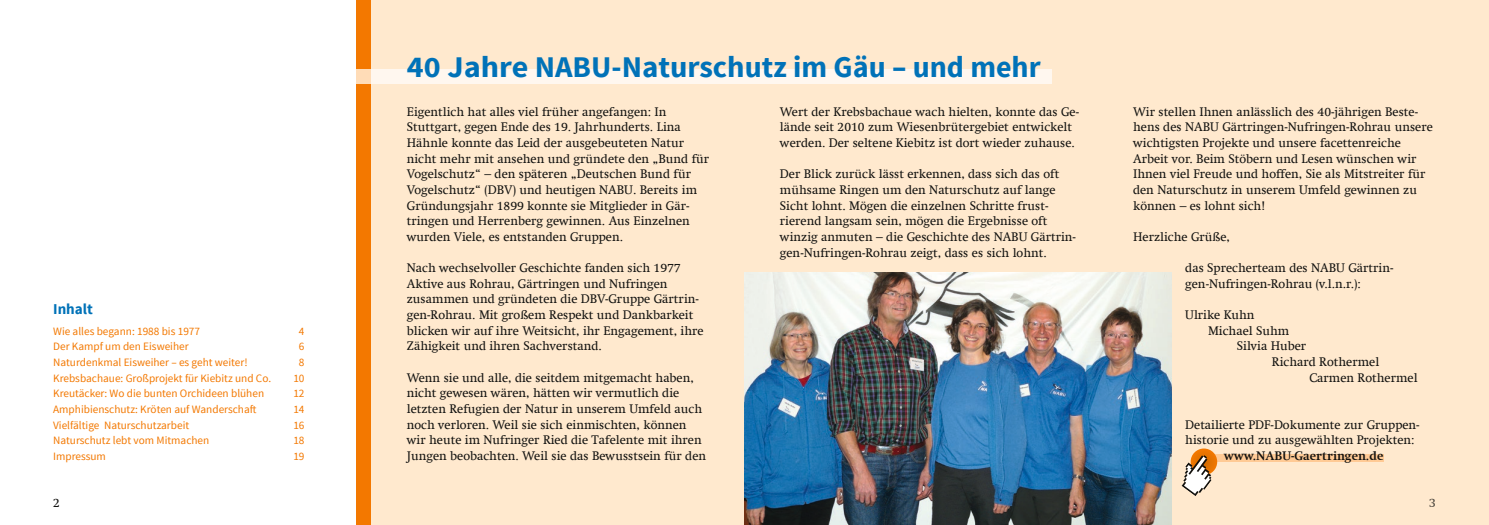
<style>
.page{position:relative;width:1489px;height:525px;background:#fff}
.page>*{position:absolute;margin:0;border:0;box-sizing:border-box;transform-origin:0 0}
.t1{font:700 30px "Source Sans Pro";color:#0072b8;scale:1.07 1}
.t2{font:700 15px "Source Sans Pro";color:#0072b8}
.t3{font:12.5px/15.6px "Swift Com";color:#11110f}
.t4{font:700 12.5px "Swift Com";color:#11110f}
.t5{font:11.25px "Source Sans Pro";color:#f37800}
</style>
<div class="page">
<div style="left:370px;top:0;width:1118px;height:524px;background:#ffe9ce"></div>
<div style="left:1429px;top:498px;width:5px;height:8px;background:#ffe9ce"></div>
<div style="left:1202px;top:454px;width:181px;height:8px;background:#ffca95"></div>
<div style="left:356px;top:0;width:14px;height:524px;background:#f37800"></div>
<div style="left:370px;top:69px;width:681px;height:15px;background:#fff7ef"></div>
<div style="left:356px;top:69px;width:14px;height:15px;background:#ffdcb7"></div>
<img style="left:744px;top:272px;width:426px;height:252px">
<svg style="left:1190px;top:448px;width:27px;height:27px"></svg>
<svg style="left:1181px;top:455px;width:30px;height:41px"></svg>
<p class="t2" style="left:53px;top:299px;width:41px">Inhalt</p>
<p class="t5" style="left:53px;top:324px;width:148px">Wie alles begann: 1988 bis 1977</p>
<p class="t5" style="left:299px;top:324px;width:7px">4</p>
<p class="t5" style="left:53px;top:339px;width:137px">Der Kampf um den Eisweiher</p>
<p class="t5" style="left:299px;top:339px;width:7px">6</p>
<p class="t5" style="left:53px;top:355px;width:196px">Naturdenkmal Eisweiher – es geht weiter!</p>
<p class="t5" style="left:299px;top:355px;width:7px">8</p>
<p class="t5" style="left:53px;top:371px;width:219px">Krebsbachaue: Großprojekt für Kiebitz und Co.</p>
<p class="t5" style="left:293px;top:371px;width:13px">10</p>
<p class="t5" style="left:53px;top:386px;width:212px">Kreutäcker: Wo die bunten Orchideen blühen</p>
<p class="t5" style="left:293px;top:386px;width:13px">12</p>
<p class="t5" style="left:53px;top:402px;width:205px">Amphibienschutz: Kröten auf Wanderschaft</p>
<p class="t5" style="left:293px;top:402px;width:13px">14</p>
<p class="t5" style="left:53px;top:417px;width:138px">Vielfältige Naturschutzarbeit</p>
<p class="t5" style="left:293px;top:417px;width:13px">16</p>
<p class="t5" style="left:53px;top:433px;width:158px">Naturschutz lebt vom Mitmachen</p>
<p class="t5" style="left:293px;top:433px;width:13px">18</p>
<p class="t5" style="left:53px;top:449px;width:54px">Impressum</p>
<p class="t5" style="left:293px;top:449px;width:13px">19</p>
<h1 class="t1" style="left:407px;top:47px;width:594px">40 Jahre NABU-Naturschutz im Gäu – und mehr</h1>
<p class="t3" style="left:407px;top:104px;width:304px">Eigentlich hat alles viel früher angefangen: In Stuttgart, gegen Ende des 19. Jahrhunderts. Lina Hähnle konnte das Leid der ausgebeuteten Natur nicht mehr mit ansehen und gründete den „Bund für Vogelschutz“ – den späteren „Deutschen Bund für Vogelschutz“ (DBV) und heutigen NABU. Bereits im Gründungsjahr 1899 konnte sie Mitglieder in Gär&shy;tringen und Herrenberg gewinnen. Aus Einzelnen wurden Viele, es entstanden Gruppen.</p>
<p class="t3" style="left:407px;top:260px;width:298px">Nach wechselvoller Geschichte fanden sich 1977<br>Aktive aus Rohrau, Gärtringen und Nufringen zusammen und gründeten die DBV-Gruppe Gärtrin&shy;gen-Rohrau. Mit großem Respekt und Dankbarkeit blicken wir auf ihre Weitsicht, ihr Engagement, ihre Zähigkeit und ihren Sachverstand.</p>
<p class="t3" style="left:407px;top:369px;width:301px">Wenn sie und alle, die seitdem mitgemacht haben, nicht gewesen wären, hätten wir vermutlich die letzten Refugien der Natur in unserem Umfeld auch noch verloren. Weil sie sich einmischten, können wir heute im Nufringer Ried die Tafelente mit ihren Jungen beobachten. Weil sie das Bewusstsein für den</p>
<p class="t3" style="left:780px;top:104px;width:300px">Wert der Krebsbachaue wach hielten, konnte das Ge&shy;lände seit 2010 zum Wiesenbrütergebiet entwickelt werden. Der seltene Kiebitz ist dort wieder zuhause.</p>
<p class="t3" style="left:780px;top:166px;width:297px">Der Blick zurück lässt erkennen, dass sich das oft mühsame Ringen um den Naturschutz auf lange Sicht lohnt. Mögen die einzelnen Schritte frust&shy;rierend langsam sein, mögen die Ergebnisse oft winzig anmuten – die Geschichte des NABU Gärtrin&shy;gen-Nufringen-Rohrau zeigt, dass es sich lohnt.</p>
<p class="t3" style="left:1132px;top:104px;width:301px">Wir stellen Ihnen anlässlich des 40-jährigen Beste&shy;hens des NABU Gärtringen-Nufringen-Rohrau unsere wichtigsten Projekte und unsere facettenreiche Arbeit vor. Beim Stöbern und Lesen wünschen wir Ihnen viel Freude und hoffen, Sie als Mitstreiter für den Naturschutz in unserem Umfeld gewinnen zu können – es lohnt sich!</p>
<p class="t3" style="left:1132px;top:229px;width:98px">Herzliche Grüße,</p>
<p class="t3" style="left:1185px;top:260px;width:210px">das Sprecherteam des NABU Gärtrin&shy;gen-Nufringen-Rohrau (v.l.n.r.):</p>
<p class="t3" style="left:1185px;top:307px;width:71px">Ulrike Kuhn</p>
<p class="t3" style="left:1207px;top:322px;width:83px">Michael Suhm</p>
<p class="t3" style="left:1236px;top:338px;width:71px">Silvia Huber</p>
<p class="t3" style="left:1271px;top:354px;width:109px">Richard Rothermel</p>
<p class="t3" style="left:1309px;top:369px;width:110px">Carmen Rothermel</p>
<p class="t3" style="left:1185px;top:416px;width:236px">Detailierte PDF-Dokumente zur Gruppen&shy;historie und zu ausgewählten Projekten:</p>
<p class="t4" style="left:1224px;top:448px;width:161px">www.NABU-Gaertringen.de</p>
<p class="t3" style="left:53px;top:494px;width:8px">2</p>
<p class="t3" style="left:1428px;top:494px;width:8px">3</p>
</div>
